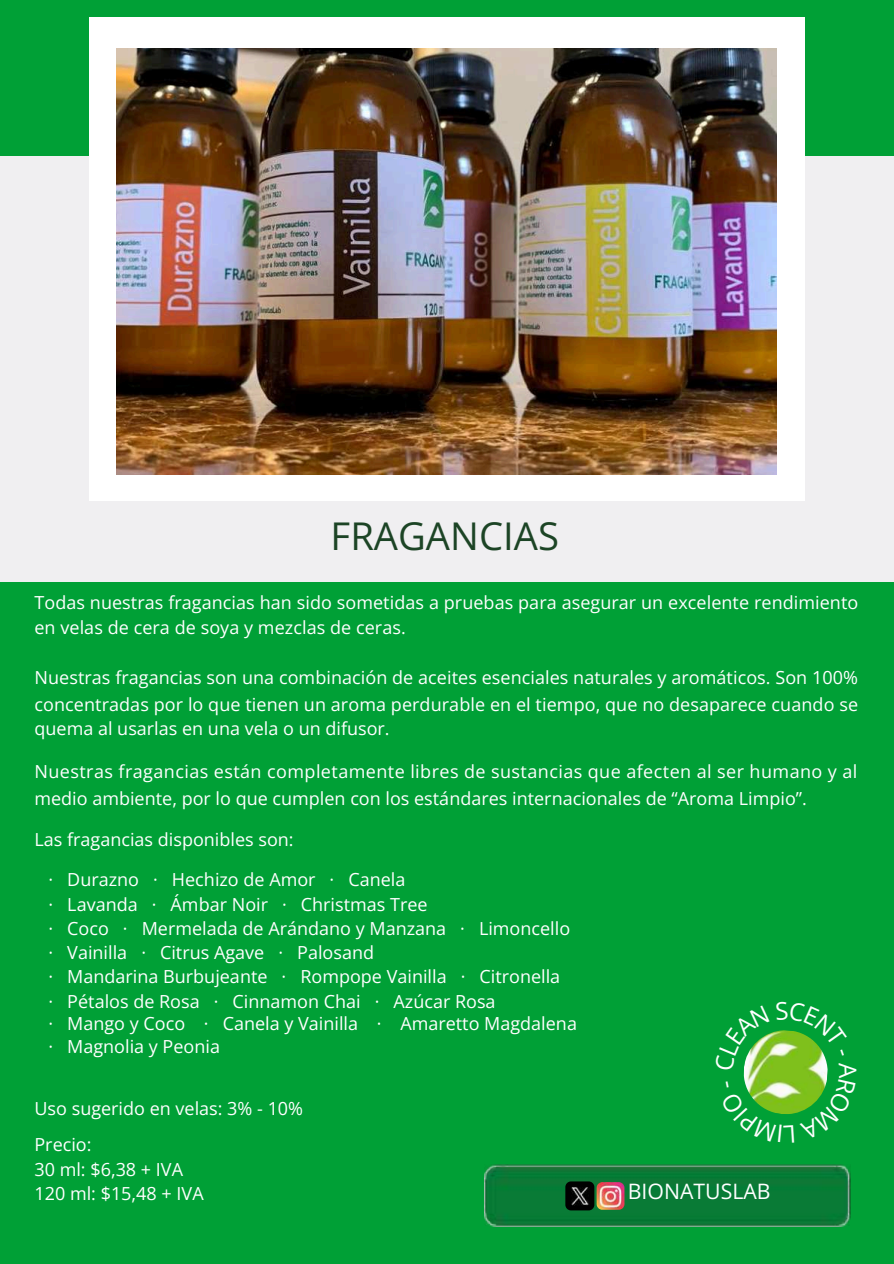
<style>
.page{position:relative;width:894px;height:1264px;background:#fff}
.page>*{position:absolute;margin:0;border:0;box-sizing:border-box;transform-origin:0 0}
.t1{font:38.25px "Open Sans";color:#1c4425}
.t2{font:21.3px "Open Sans";color:#fff}
.t3{font:18px/24.3px "Open Sans";color:#fff}
.t4{font:18px/27px "Open Sans";letter-spacing:.02em;color:#fff}
</style>
<div class="page">
<div style="left:0;top:0;width:893px;height:1263px;background:#00a036"></div>
<img style="left:484px;top:1164px;width:366px;height:62px">
<img style="left:596px;top:1182px;width:28px;height:27px;border-radius:6px">
<img style="left:565px;top:1181px;width:29px;height:29px;border-radius:6px">
<div style="left:0;top:157px;width:892px;height:424px;background:#f0eff1"></div>
<div style="left:89px;top:18px;width:715px;height:483px;background:#fff"></div>
<img style="left:117px;top:48px;width:659px;height:426px">
<svg style="left:743px;top:1030px;width:85px;height:84px"></svg>
<h1 class="t1" style="left:330px;top:510px;width:230px">FRAGANCIAS</h1>
<p class="t3" style="left:34px;top:590px;width:825px;line-height:24.8px">Todas nuestras fragancias han sido sometidas a pruebas para asegurar un excelente rendimiento en velas de cera de soya y mezclas de ceras.</p>
<p class="t3" style="left:34px;top:663px;width:824px;line-height:27px">Nuestras fragancias son una combinación de aceites esenciales naturales y aromáticos. Son 100% concentradas por lo que tienen un aroma perdurable en el tiempo, que no desaparece cuando se</p>
<p class="t3" style="left:34px;top:716px;width:356px">quema al usarlas en una vela o un difusor.</p>
<p class="t4" style="left:34px;top:757px;width:824px">Nuestras fragancias están completamente libres de sustancias que afecten al ser humano y al medio ambiente, por lo que cumplen con los estándares internacionales de &lt;Aroma Limpio=.</p>
<p class="t3" style="left:34px;top:826px;width:261px">Las fragancias disponibles son:</p>
<p class="t3" style="left:48px;top:867px;width:523px">· Durazno · Hechizo de Amor · Canela<br>· Lavanda · Ámbar Noir · Christmas Tree<br>· Coco · Mermelada de Arándano y Manzana · Limoncello · Vainilla · Citrus Agave · Palosand<br>· Mandarina Burbujeante · Rompope Vainilla · Citronella<br>· Pétalos de Rosa · Cinnamon Chai · Azúcar Rosa</p>
<p class="t3" style="left:48px;top:1012px;width:530px;line-height:22.5px">· Mango y Coco · Canela y Vainilla · Amaretto Magdalena · Magnolia y Peonia</p>
<p class="t3" style="left:34px;top:1089px;width:270px;line-height:36px">Uso sugerido en velas: 3% - 10%<br>Precio:</p>
<p class="t3" style="left:34px;top:1156px;width:171px;line-height:24.8px">30 ml: $6,38 + IVA<br>120 ml: $15,48 + IVA</p>
<p class="t2" style="left:627px;top:1176px;width:144px">BIONATUSLAB</p>
</div>
